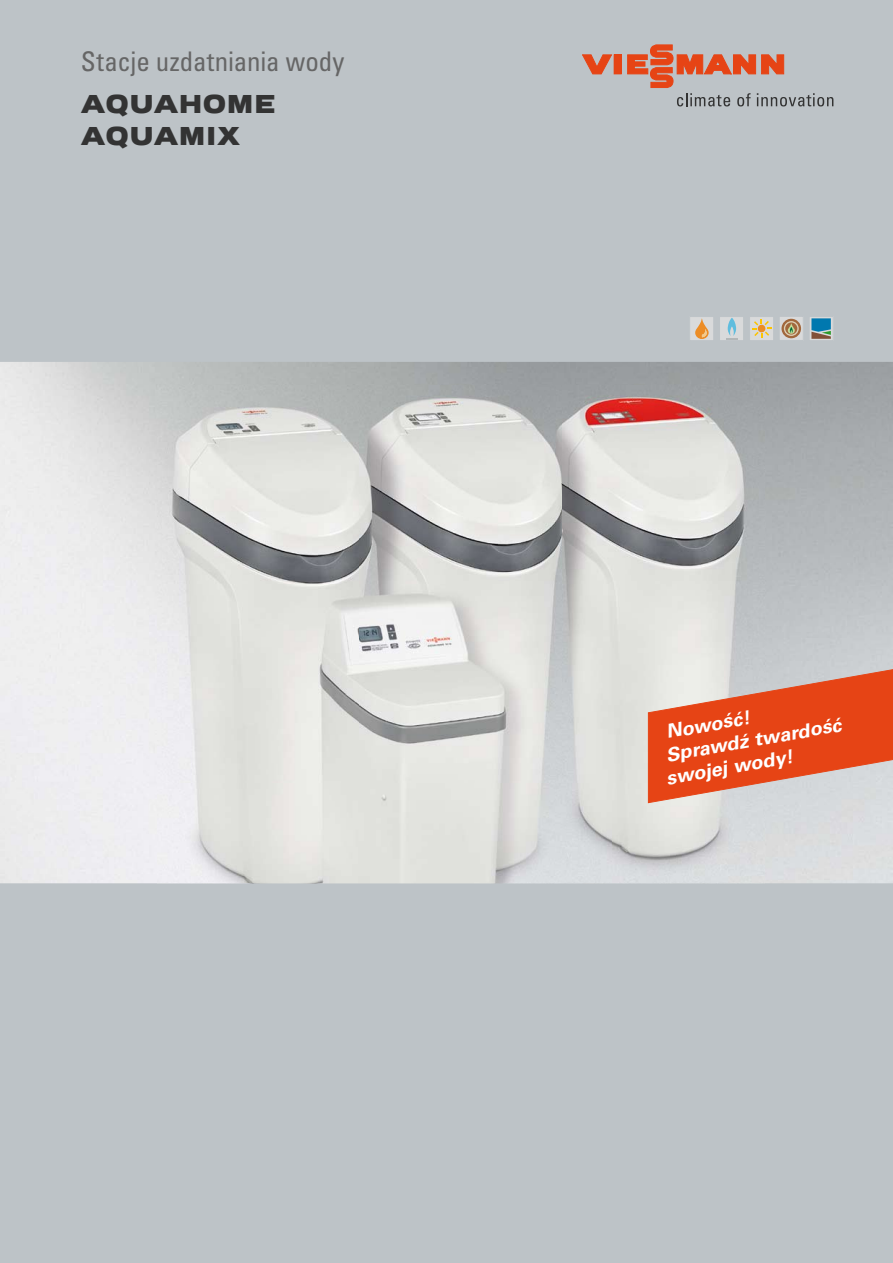
<style>
.page{position:relative;width:893px;height:1263px;background:#bdc3c7}
.page>*{position:absolute;margin:0;border:0;box-sizing:border-box;transform-origin:0 0}
.t1{font:condensed 27px "Univers CE";letter-spacing:-.005em;color:#666}
.t2{font:27px/32.4px "VIESSMANN Normal";color:#333}
.t3{font:italic 700 19.05px/23px "Univers CE";color:#fff;scale:1.05 1}
</style>
<div class="page">
<div style="left:614px;top:55px;width:7px;height:19px;background:#e64415"></div>
<svg style="left:582px;top:55px;width:30px;height:19px"></svg>
<svg style="left:627px;top:45px;width:206px;height:61px"></svg>
<div style="left:720px;top:317px;width:24px;height:24px;background:#d9dadb"></div>
<svg style="left:726px;top:318px;width:12px;height:21px"></svg>
<div style="left:719px;top:316px;width:25px;height:25px;border:1px solid #bdc3c7"></div>
<svg style="left:691px;top:318px;width:21px;height:21px"></svg>
<div style="left:689px;top:316px;width:25px;height:25px;border:1px solid #bdc3c7"></div>
<svg style="left:781px;top:318px;width:20px;height:21px"></svg>
<svg style="left:781px;top:319px;width:20px;height:19px"></svg>
<svg style="left:784px;top:321px;width:15px;height:15px"></svg>
<div style="left:779px;top:316px;width:24px;height:25px;border:1px solid #bdc3c7"></div>
<div style="left:749px;top:317px;width:25px;height:24px;background:#d9dadb"></div>
<svg style="left:752px;top:319px;width:19px;height:19px"></svg>
<div style="left:749px;top:316px;width:25px;height:25px;border:1px solid #bdc3c7"></div>
<svg style="left:811px;top:318px;width:20px;height:21px"></svg>
<div style="left:809px;top:316px;width:24px;height:25px;border:1px solid #bdc3c7"></div>
<svg style="left:0;top:362px;width:893px;height:522px;background:#d4cdca"></svg>
<h1 class="t1" style="left:81px;top:47px;width:265px">Stacje uzdatniania wody</h1>
<h1 class="t2" style="left:81px;top:88px;width:197px">AQUAHOME<br>AQUAMIX</h1>
<p class="t3" style="left:656px;top:722px;width:175px;text-indent:8px;rotate:-10deg">Nowość!<br>Sprawdź twardość swojej wody!</p>
</div>
